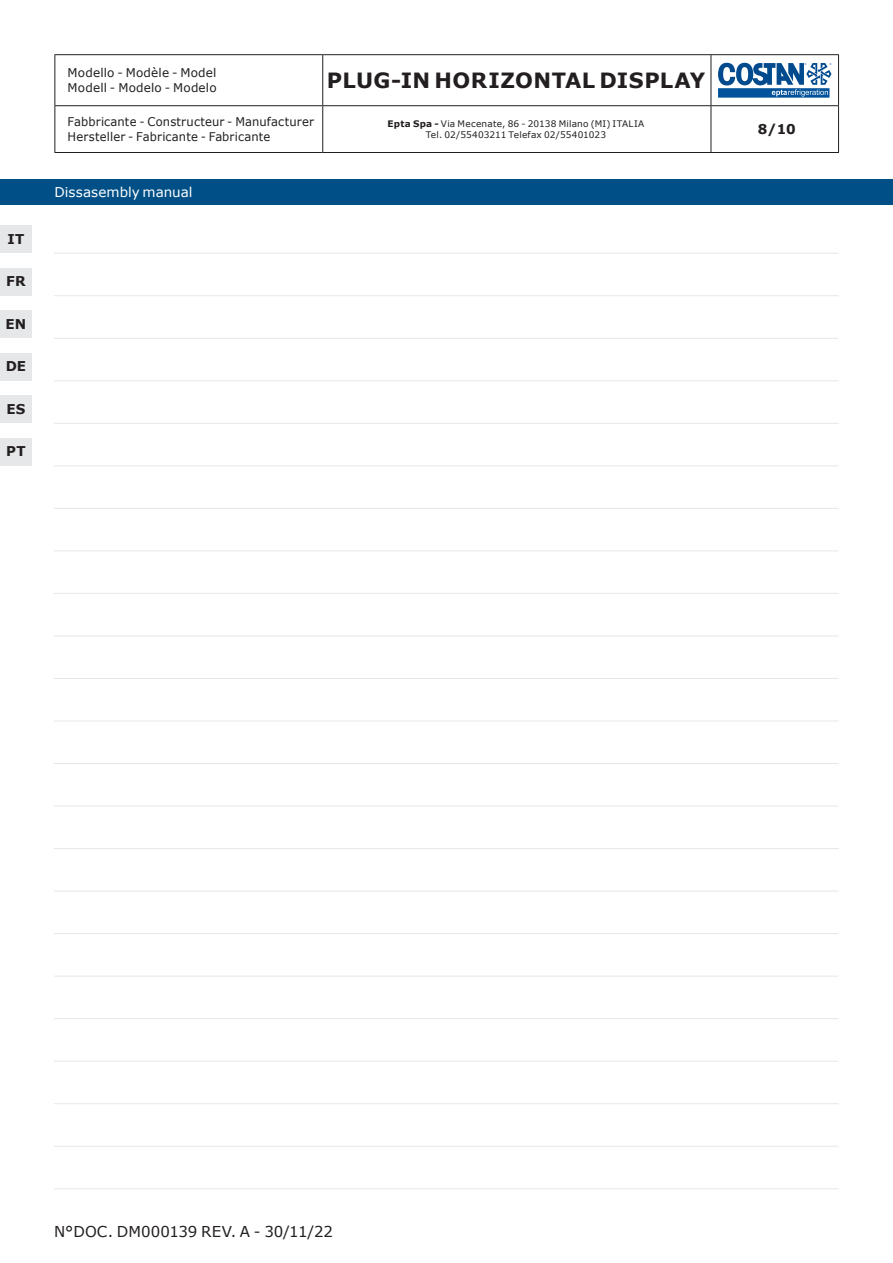
<style>
.page{position:relative;width:893px;height:1263px;background:#fff}
.page>*{position:absolute;margin:0;border:0;box-sizing:border-box;transform-origin:0 0}
.t1{font:700 21px "Verdana";color:#231f20}
.t2{font:15px "Verdana";color:#231f20}
.t3{font:13.5px "Verdana";color:#fff}
.t4{font:700 13.5px "Verdana";letter-spacing:.015em;color:#231f20}
.t5{font:12px/14.7px "Verdana";letter-spacing:.015em;color:#231f20;scale:.96 1}
.t6{font:12px/14.7px "Verdana";letter-spacing:.015em;color:#231f20}
.t7{font:9px/10.9px "Verdana";letter-spacing:.02em;color:#231f20;text-align:center}
.s1{font-weight:700}
</style>
<div class="page">
<hr style="left:54px;top:54px;width:269px;height:1px;background:#231f20">
<hr style="left:54px;top:55px;width:1px;height:50px;background:#231f20">
<hr style="left:323px;top:54px;width:388px;height:1px;background:#231f20">
<hr style="left:322px;top:55px;width:1px;height:50px;background:#231f20">
<hr style="left:711px;top:54px;width:128px;height:1px;background:#231f20">
<hr style="left:711px;top:55px;width:1px;height:50px;background:#231f20">
<hr style="left:838px;top:55px;width:1px;height:50px;background:#231f20">
<hr style="left:54px;top:105px;width:269px;height:1px;background:#231f20">
<hr style="left:54px;top:106px;width:1px;height:46px;background:#231f20">
<hr style="left:323px;top:105px;width:388px;height:1px;background:#231f20">
<hr style="left:322px;top:106px;width:1px;height:46px;background:#231f20">
<hr style="left:711px;top:105px;width:128px;height:1px;background:#231f20">
<hr style="left:711px;top:106px;width:1px;height:46px;background:#231f20">
<hr style="left:838px;top:106px;width:1px;height:46px;background:#231f20">
<hr style="left:54px;top:152px;width:269px;height:1px;background:#231f20">
<hr style="left:323px;top:152px;width:388px;height:1px;background:#231f20">
<hr style="left:711px;top:152px;width:128px;height:1px;background:#231f20">
<svg style="left:718px;top:63px;width:113px;height:35px"></svg>
<div style="left:0;top:179px;width:893px;height:25px;background:#014f87"></div>
<div style="left:0;top:225px;width:32px;height:28px;background:#e6e7e9"></div>
<div style="left:0;top:268px;width:32px;height:28px;background:#e6e7e9"></div>
<div style="left:0;top:310px;width:32px;height:28px;background:#e6e7e9"></div>
<div style="left:0;top:353px;width:32px;height:28px;background:#e6e7e9"></div>
<div style="left:0;top:395px;width:32px;height:28px;background:#e6e7e9"></div>
<div style="left:0;top:438px;width:32px;height:28px;background:#e6e7e9"></div>
<hr style="left:54px;top:253px;width:784px;height:1px;background:#e6e7e9">
<hr style="left:54px;top:508px;width:784px;height:1px;background:#e6e7e9">
<hr style="left:54px;top:763px;width:784px;height:1px;background:#e6e7e9">
<hr style="left:54px;top:380px;width:784px;height:1px;background:#e6e7e9">
<hr style="left:54px;top:636px;width:784px;height:1px;background:#e6e7e9">
<hr style="left:54px;top:891px;width:784px;height:1px;background:#e6e7e9">
<hr style="left:54px;top:1103px;width:784px;height:1px;background:#e6e7e9">
<hr style="left:54px;top:338px;width:784px;height:1px;background:#e6e7e9">
<hr style="left:54px;top:593px;width:784px;height:1px;background:#e6e7e9">
<hr style="left:54px;top:848px;width:784px;height:1px;background:#e6e7e9">
<hr style="left:54px;top:1061px;width:784px;height:1px;background:#e6e7e9">
<hr style="left:54px;top:466px;width:784px;height:1px;background:#e6e7e9">
<hr style="left:54px;top:721px;width:784px;height:1px;background:#e6e7e9">
<hr style="left:54px;top:976px;width:784px;height:1px;background:#e6e7e9">
<hr style="left:54px;top:1188px;width:784px;height:1px;background:#e6e7e9">
<hr style="left:54px;top:295px;width:784px;height:1px;background:#e6e7e9">
<hr style="left:54px;top:551px;width:784px;height:1px;background:#e6e7e9">
<hr style="left:54px;top:806px;width:784px;height:1px;background:#e6e7e9">
<hr style="left:54px;top:1018px;width:784px;height:1px;background:#e6e7e9">
<hr style="left:54px;top:423px;width:784px;height:1px;background:#e6e7e9">
<hr style="left:54px;top:678px;width:784px;height:1px;background:#e6e7e9">
<hr style="left:54px;top:933px;width:784px;height:1px;background:#e6e7e9">
<hr style="left:54px;top:1146px;width:784px;height:1px;background:#e6e7e9">
<h3 class="t4" style="left:8px;top:229px;width:18px">IT</h3>
<h3 class="t4" style="left:6px;top:272px;width:21px">FR</h3>
<h3 class="t4" style="left:6px;top:314px;width:22px">EN</h3>
<h3 class="t4" style="left:6px;top:357px;width:22px">DE</h3>
<h3 class="t4" style="left:6px;top:399px;width:21px">ES</h3>
<h3 class="t4" style="left:6px;top:442px;width:21px">PT</h3>
<h3 class="t6" style="left:68px;top:66px;width:151px">Modello - Modèle - Model<br>Modell - Modelo - Modelo</h3>
<h1 class="t1" style="left:327px;top:66px;width:32px">PLUG</h1>
<h1 class="t1" style="left:391px;top:66px;width:61px">-IN HORIZONTAL</h1>
<h1 class="t1" style="left:600px;top:66px;width:16px">DISPLAY</h1>
<h3 class="t5" style="left:68px;top:115px;width:258px">Fabbricante - Constructeur - Manufacturer<br>Hersteller - Fabricante - Fabricante</h3>
<p class="t7" style="left:388px;top:118px;width:258px"><span class="s1">EPTA SPA -</span> Via Mecenate, 86 - 20138 Milano (MI) ITALIA<br>Tel. 02/55403211 Telefax 02/55401023</p>
<h3 class="t4" style="left:758px;top:120px;width:39px">8/10</h3>
<h3 class="t3" style="left:54px;top:183px;width:140px">Dissasembly manual</h3>
<h2 class="t2" style="left:54px;top:1221px;width:281px">N°DOC. DM000139 REV. A - 30/11/22</h2>
</div>
